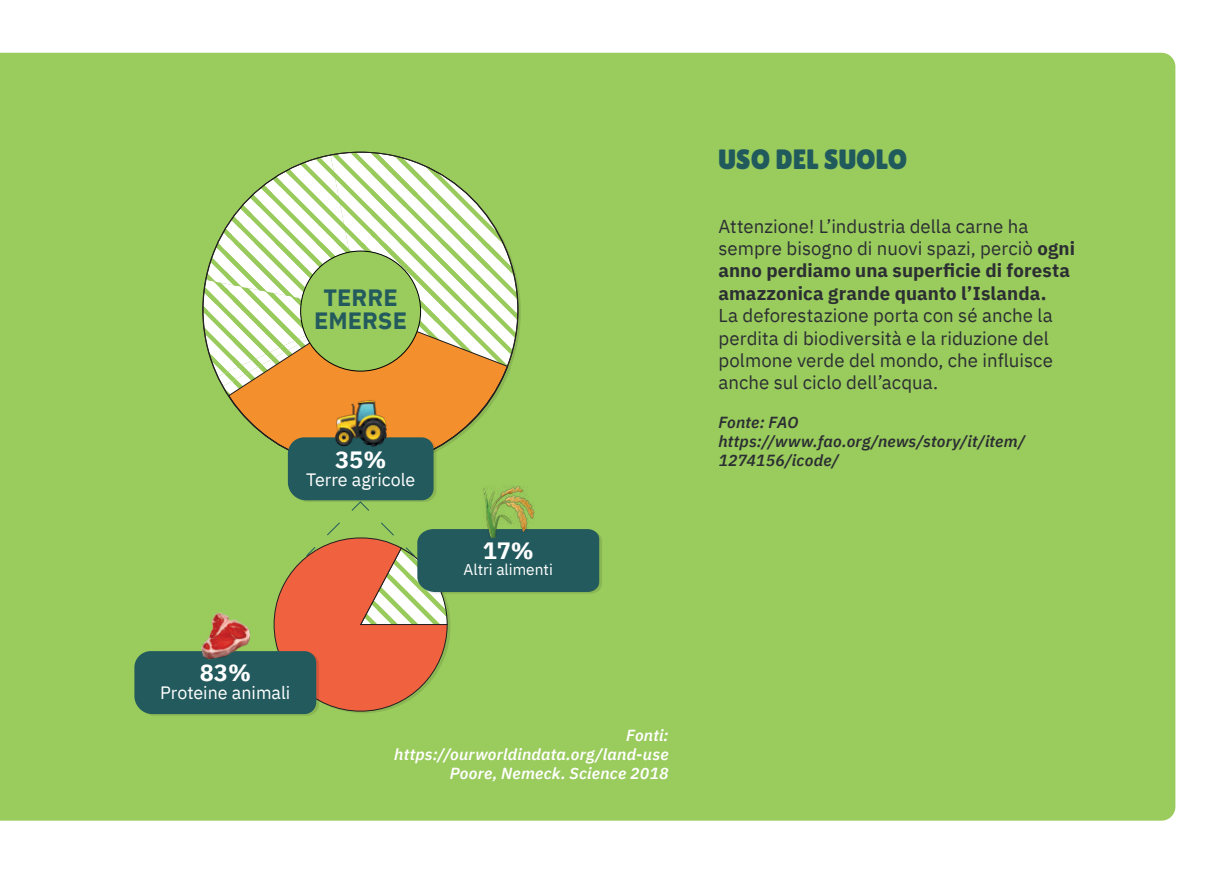
<style>
.page{position:relative;width:1225px;height:874px;background:#fff}
.page>*{position:absolute;margin:0;border:0;box-sizing:border-box;transform-origin:0 0}
.t1{font:28px "Lilita One";color:#205a5c}
.t2{font:700 23.6px/22.8px "IBM Plex Sans";color:#235a5d;text-align:center}
.t3{font:700 23.6px "IBM Plex Sans";color:#fff}
.t4{font:700 18.6px/22.4px "IBM Plex Sans";letter-spacing:.005em;color:#2b2e32}
.t5{font:18.6px/22.4px "IBM Plex Sans";letter-spacing:.005em;color:#2b2e32}
.t6{font:17.8px "IBM Plex Sans";color:#fff}
.t7{font:italic 600 16px/19.2px "IBM Plex Sans";letter-spacing:.015em;color:#fff;text-align:right}
.t8{font:italic 600 16px/19.2px "IBM Plex Sans";letter-spacing:.01em;color:#2b2e32}
.t9{font:15.6px "IBM Plex Sans";color:#fff}
.s1{font-weight:400}
</style>
<div class="page">
<div style="left:0;top:53px;width:1175px;height:767px;background:#9acb5d"></div>
<svg style="left:200px;top:154px;width:321px;height:243px"></svg>
<svg style="left:331px;top:149px;width:207px;height:217px;fill:#9acb5d"></svg>
<svg style="left:228px;top:309px;width:280px;height:128px"></svg>
<div style="left:301px;top:251px;width:119px;height:120px;background:#9acb5d;border-radius:60px"></div>
<svg style="left:134px;top:437px;width:468px;height:278px;background:#8a9f5b"></svg>
<img style="left:199px;top:610px;width:52px;height:51px">
<img style="left:482px;top:485px;width:52px;height:52px">
<img style="left:335px;top:395px;width:51px;height:52px">
<p class="t2" style="left:314px;top:284px;width:94px">TERRE<br>EMERSE</p>
<p class="t3" style="left:335px;top:440px;width:53px">35%</p>
<p class="t6" style="left:306px;top:465px;width:111px">Terre agricole</p>
<p class="t3" style="left:483px;top:532px;width:53px">17%</p>
<p class="t9" style="left:463px;top:557px;width:91px">Altri alimenti</p>
<p class="t3" style="left:200px;top:654px;width:53px">83%</p>
<p class="t6" style="left:160px;top:679px;width:132px">Proteine animali</p>
<p class="t7" style="left:394px;top:724px;width:276px">Fonti: https://ourworldindata.org/land-use<br>Poore, Nemeck. Science 2018</p>
<h1 class="t1" style="left:718px;top:143px;width:190px">USO DEL SUOLO</h1>
<p class="t4" style="left:718px;top:213px;width:358px"><span class="s1">Attenzione! L’industria della carne ha sempre bisogno di nuovi spazi, perciò</span> ogni anno perdiamo una superficie di foresta amazzonica grande quanto l’Islanda.</p>
<p class="t5" style="left:718px;top:303px;width:336px">La deforestazione porta con sé anche la perdita di biodiversità e la riduzione del polmone verde del mondo, che influisce anche sul ciclo dell’acqua.</p>
<p class="t8" style="left:718px;top:411px;width:308px">Fonte: FAO https://www.fao.org/news/story/it/item/<br>1274156/icode/</p>
</div>
